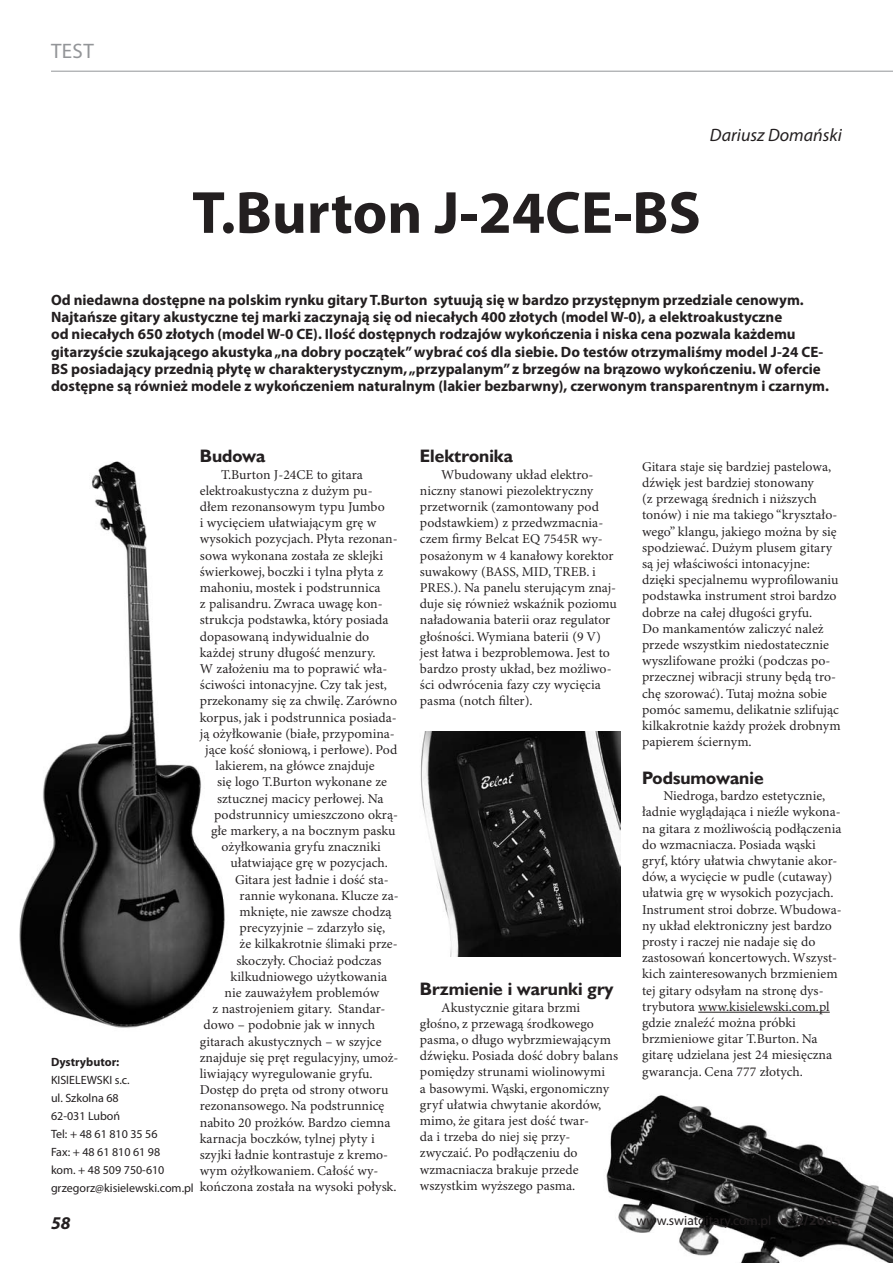
<style>
.page{position:relative;width:893px;height:1263px;background:#fff}
.page>*{position:absolute;margin:0;border:0;box-sizing:border-box;transform-origin:0 0}
.t1{font:700 60px "Myriad Pro";color:#231f20}
.t2{font:21px "Myriad Pro";color:#939598}
.t3{font:18px "Humanst 521 EU Bold";color:#231f20}
.t4{font:italic 18px "Myriad Pro";color:#231f20}
.t5{font:italic 700 18px "Myriad Pro";color:#231f20}
.t6{font:700 15px/17.2px "Myriad Pro";color:#231f20}
.t7{font:13.5px/16.2px "Minion Pro";color:#231f20}
.t8{font:13.5px "Myriad Pro";color:#231f20}
.t9{font:12px/18px "Myriad Pro";color:#231f20}
.t10{font:700 12px "Myriad Pro";color:#231f20}
.s1{font-weight:700}
</style>
<div class="page">
<img style="left:606px;top:1095px;width:287px;height:168px">
<img style="left:19px;top:461px;width:206px;height:567px">
<hr style="left:698px;top:1012px;width:132px;height:1px;background:#231f20">
<img style="left:420px;top:731px;width:201px;height:226px">
<hr style="left:51px;top:71px;width:842px;height:1px;background:#939598">
<h2 class="t2" style="left:51px;top:40px;width:44px">TEST</h2>
<h3 class="t4" style="left:710px;top:125px;width:133px">Dariusz Domański</h3>
<h1 class="t1" style="left:192px;top:179px;width:510px">T.Burton J-24CE-BS</h1>
<p class="t6" style="left:51px;top:291px;width:779px">Od niedawna dostępne na polskim rynku gitary T.Burton sytuują się w bardzo przystępnym przedziale cenowym.<br>Najtańsze gitary akustyczne tej marki zaczynają się od niecałych 400 złotych (model W-0), a elektroakustyczne<br>od niecałych 650 złotych (model W-0 CE). Ilość dostępnych rodzajów wykończenia i niska cena pozwala każdemu gitarzyście szukającego akustyka „na dobry początek” wybrać coś dla siebie. Do testów otrzymaliśmy model J-24 CE-BS posiadający przednią płytę w charakterystycznym, „przypalanym” z brzegów na brązowo wykończeniu. W ofercie dostępne są również modele z wykończeniem naturalnym (lakier bezbarwny), czerwonym transparentnym i czarnym.</p>
<h3 class="t3" style="left:420px;top:445px;width:95px">Elektronika</h3>
<p class="t7" style="left:420px;top:466px;width:198px;text-indent:21px">Wbudowany układ elektro&shy;niczny stanowi piezolektryczny przetwornik (zamontowany pod podstawkiem) z przedwzmacnia&shy;czem firmy Belcat EQ 7545R wy&shy;posażonym w 4 kanałowy korektor suwakowy (BASS, MID, TREB. i<br>PRES.). Na panelu sterującym znaj&shy;duje się również wskaźnik poziomu naładowania baterii oraz regulator głośności. Wymiana baterii (9 V) jest łatwa i bezproblemowa. Jest to bardzo prosty układ, bez możliwo&shy;ści odwrócenia fazy czy wycięcia pasma (notch filter).</p>
<h3 class="t3" style="left:200px;top:445px;width:67px">Budowa</h3>
<p class="t7" style="left:221px;top:466px;width:143px">T.Burton J-24CE to gitara</p>
<p class="t7" style="left:200px;top:483px;width:174px">elektroakustyczna z dużym pu-</p>
<p class="t7" style="left:200px;top:499px;width:187px">dłem rezonansowym typu Jumbo</p>
<p class="t7" style="left:200px;top:515px;width:178px">i wycięciem ułatwiającym grę w</p>
<p class="t7" style="left:200px;top:531px;width:199px">wysokich pozycjach. Płyta rezonan-</p>
<p class="t7" style="left:200px;top:547px;width:185px">sowa wykonana została ze sklejki</p>
<p class="t7" style="left:200px;top:564px;width:185px">świerkowej, boczki i tylna płyta z</p>
<p class="t7" style="left:200px;top:580px;width:182px">mahoniu, mostek i podstrunnica</p>
<p class="t7" style="left:200px;top:596px;width:184px">z palisandru. Zwraca uwagę kon-</p>
<p class="t7" style="left:200px;top:612px;width:190px">strukcja podstawka, który posiada</p>
<p class="t7" style="left:200px;top:628px;width:171px">dopasowaną indywidualnie do</p>
<p class="t7" style="left:200px;top:645px;width:177px">każdej struny długość menzury.</p>
<p class="t7" style="left:200px;top:661px;width:189px">W założeniu ma to poprawić wła-</p>
<p class="t7" style="left:200px;top:677px;width:189px">ściwości intonacyjne. Czy tak jest,</p>
<p class="t7" style="left:200px;top:693px;width:199px">przekonamy się za chwilę. Zarówno</p>
<p class="t7" style="left:200px;top:709px;width:198px">korpus, jak i podstrunnica posiada-</p>
<p class="t7" style="left:200px;top:726px;width:197px">ją ożyłkowanie (białe, przypomina-</p>
<p class="t7" style="left:205px;top:742px;width:194px">jące kość słoniową, i perłowe). Pod</p>
<p class="t7" style="left:216px;top:758px;width:161px">lakierem, na główce znajduje</p>
<p class="t7" style="left:217px;top:774px;width:171px">się logo T.Burton wykonane ze</p>
<p class="t7" style="left:217px;top:790px;width:168px">sztucznej macicy perłowej. Na</p>
<p class="t7" style="left:214px;top:807px;width:185px">podstrunnicy umieszczono okrą-</p>
<p class="t7" style="left:211px;top:823px;width:186px">głe markery, a na bocznym pasku</p>
<p class="t7" style="left:222px;top:839px;width:161px">ożyłkowania gryfu znaczniki</p>
<p class="t7" style="left:231px;top:855px;width:159px">ułatwiające grę w pozycjach.</p>
<p class="t7" style="left:235px;top:871px;width:155px">Gitara jest ładnie i dość sta-</p>
<p class="t7" style="left:240px;top:888px;width:161px">rannie wykonana. Klucze za-</p>
<p class="t7" style="left:240px;top:904px;width:153px">mknięte, nie zawsze chodzą</p>
<p class="t7" style="left:240px;top:920px;width:147px">precyzyjnie – zdarzyło się,</p>
<p class="t7" style="left:240px;top:936px;width:160px">że kilkakrotnie ślimaki prze-</p>
<p class="t7" style="left:237px;top:952px;width:146px">skoczyły. Chociaż podczas</p>
<p class="t7" style="left:231px;top:969px;width:158px">kilkudniowego użytkowania</p>
<p class="t7" style="left:225px;top:985px;width:156px">nie zauważyłem problemów</p>
<p class="t7" style="left:213px;top:1001px;width:174px">z nastrojeniem gitary. Standar-</p>
<p class="t7" style="left:204px;top:1017px;width:173px">dowo – podobnie jak w innych</p>
<p class="t7" style="left:200px;top:1033px;width:183px">gitarach akustycznych – w szyjce</p>
<p class="t7" style="left:200px;top:1050px;width:200px">znajduje się pręt regulacyjny, umoż-</p>
<p class="t7" style="left:200px;top:1066px;width:174px">liwiający wyregulowanie gryfu.</p>
<p class="t7" style="left:200px;top:1082px;width:190px">Dostęp do pręta od strony otworu</p>
<p class="t7" style="left:200px;top:1098px;width:186px">rezonansowego. Na podstrunnicę</p>
<p class="t7" style="left:200px;top:1114px;width:192px">nabito 20 prożków. Bardzo ciemna</p>
<p class="t7" style="left:200px;top:1131px;width:176px">karnacja boczków, tylnej płyty i</p>
<p class="t7" style="left:200px;top:1147px;width:190px">szyjki ładnie kontrastuje z kremo-</p>
<p class="t7" style="left:200px;top:1163px;width:180px">wym ożyłkowaniem. Całość wy-</p>
<p class="t7" style="left:200px;top:1179px;width:198px">kończona została na wysoki połysk.</p>
<p class="t7" style="left:642px;top:459px;width:200px">Gitara staje się bardziej pastelowa, dźwięk jest bardziej stonowany<br>(z przewagą średnich i niższych tonów) i nie ma takiego “kryształo&shy;wego” klangu, jakiego można by się spodziewać. Dużym plusem gitary są jej właściwości intonacyjne: dzięki specjalnemu wyprofilowaniu podstawka instrument stroi bardzo dobrze na całej długości gryfu.<br>Do mankamentów zaliczyć należ przede wszystkim niedostatecznie wyszlifowane prożki (podczas po&shy;przecznej wibracji struny będą tro&shy;chę szorować). Tutaj można sobie pomóc samemu, delikatnie szlifując kilkakrotnie każdy prożek drobnym papierem ściernym.</p>
<h3 class="t3" style="left:642px;top:767px;width:123px">Podsumowanie</h3>
<p class="t7" style="left:642px;top:788px;width:201px;text-indent:21px">Niedroga, bardzo estetycznie, ładnie wyglądająca i nieźle wykona&shy;na gitara z możliwością podłączenia do wzmacniacza. Posiada wąski gryf, który ułatwia chwytanie akor&shy;dów, a wycięcie w pudle (cutaway) ułatwia grę w wysokich pozycjach.<br>Instrument stroi dobrze. Wbudowa&shy;ny układ elektroniczny jest bardzo prosty i raczej nie nadaje się do zastosowań koncertowych. Wszyst&shy;kich zainteresowanych brzmieniem tej gitary odsyłam na stronę dys&shy;trybutora www.kisielewski.com.pl gdzie znaleźć można próbki brzmieniowe gitar T.Burton. Na gitarę udzielana jest 24 miesięczna gwarancja. Cena 777 złotych.</p>
<h3 class="t3" style="left:420px;top:978px;width:195px">Brzmienie i warunki gry</h3>
<p class="t7" style="left:420px;top:999px;width:200px;text-indent:21px">Akustycznie gitara brzmi głośno, z przewagą środkowego pasma, o długo wybrzmiewającym dźwięku. Posiada dość dobry balans pomiędzy strunami wiolinowymi<br>a basowymi. Wąski, ergonomiczny gryf ułatwia chwytanie akordów, mimo, że gitara jest dość twar-<br>da i trzeba do niej się przy&shy;zwyczaić. Po podłączeniu do wzmacniacza brakuje przede wszystkim wyższego pasma.</p>
<p class="t10" style="left:51px;top:1055px;width:70px">Dystrybutor:</p>
<p class="t9" style="left:51px;top:1071px;width:144px">KISIELEWSKI s.c.<br>ul. Szkolna 68<br>62-031 Luboń<br>Tel: + 48 61 810 35 56<br>Fax: + 48 61 810 61 98<br>kom. + 48 509 750-610 grzegorz@kisielewski.com.pl</p>
<h3 class="t5" style="left:51px;top:1213px;width:21px">58</h3>
<p class="t8" style="left:636px;top:1213px;width:206px">www.swiatgitary.com.pl ● <span class="s1">2/2005</span></p>
</div>
